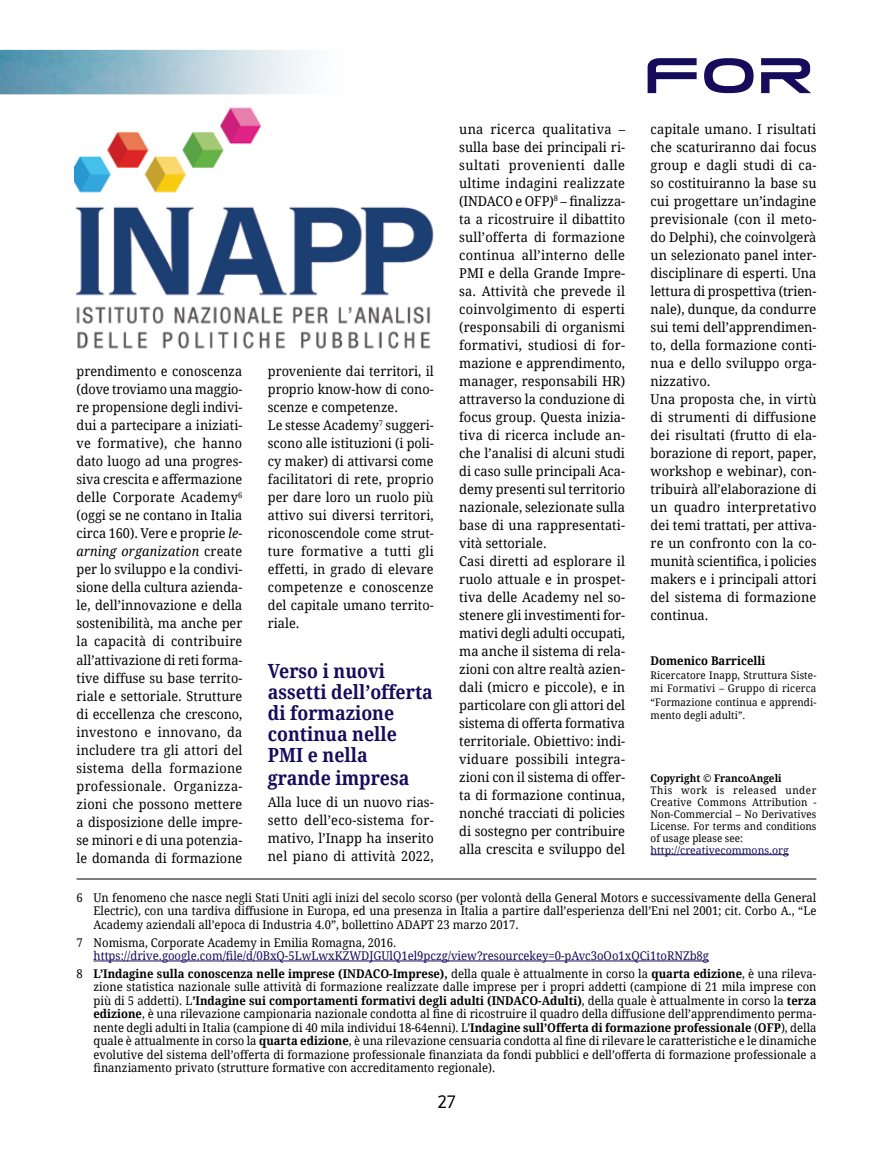
<style>
.page{position:relative;width:893px;height:1149px;background:#fff}
.page>*{position:absolute;margin:0;border:0;box-sizing:border-box;transform-origin:0 0}
.t1{font:57.6px "Tele Marines Bold Expanded";color:#160c5b}
.t2{font:700 19.5px/21.3px "Droid Serif";color:#160c5b;scale:.91 1}
.t3{font:18px "Ruda";color:#000}
.t4{font:13.5px/18px "Droid Serif";color:#000;scale:.95 1}
.t5{font:13.5px/18px "Droid Serif";color:#000;text-align:justify;scale:.94 1}
.t6{font:12px/13.5px "Droid Serif";color:#000;text-align:justify;scale:.94 1}
.t7{font:12px/17.7px "Droid Serif";color:#160c5b;scale:.94 1}
.t8{font:700 12px "Droid Serif";color:#000;scale:.94 1}
.t9{font:10.5px/12px "Droid Serif";letter-spacing:.01em;color:#000;text-align:justify;scale:.95 1}
.t10{font:10.5px/13.5px "Droid Serif";letter-spacing:.01em;color:#000;text-align:justify;scale:.94 1}
.t11{font:10.5px "Droid Serif";color:#160c5b}
.t12{font:700 10.5px "Droid Serif";color:#000;scale:.95 1}
.s1{font-style:italic}
.s2{color:#000}
.s3{font-weight:700;color:#000}
.s4{font-weight:700}
</style>
<div class="page">
<img style="left:0;top:50px;width:308px;height:44px">
<hr style="left:77px;top:878px;width:739px;height:1px;background:#000">
<hr style="left:94px;top:960px;width:615px;height:1px;background:#160c5b">
<hr style="left:651px;top:854px;width:138px;height:1px;background:#160c5b">
<img style="left:75px;top:107px;width:359px;height:242px">
<h1 class="t1" style="left:644px;top:47px;width:172px">FOR</h1>
<p class="t4" style="left:459px;top:120px;width:176px">una ricerca qualitativa – sulla base dei principali ri&shy;sultati provenienti dalle ultime indagini realizzate (INDACO e OFP)<sup>8</sup> – finalizza&shy;ta a ricostruire il dibattito sull’offerta di formazione continua all’interno delle<br>PMI e della Grande Impre&shy;sa. Attività che prevede il coinvolgimento di esperti (responsabili di organismi formativi, studiosi di for&shy;mazione e apprendimento, manager, responsabili HR) attraverso la conduzione di focus group. Questa inizia&shy;tiva di ricerca include an&shy;che l’analisi di alcuni studi di caso sulle principali Aca&shy;demy presenti sul territorio nazionale, selezionate sulla base di una rappresentati&shy;vità settoriale.<br>Casi diretti ad esplorare il ruolo attuale e in prospet&shy;tiva delle Academy nel so&shy;stenere gli investimenti for&shy;mativi degli adulti occupati, ma anche il sistema di rela&shy;zioni con altre realtà azien&shy;dali (micro e piccole), e in particolare con gli attori del sistema di offerta formativa territoriale. Obiettivo: indi&shy;viduare possibili integra&shy;zioni con il sistema di offer&shy;ta di formazione continua, nonché tracciati di policies di sostegno per contribuire alla crescita e sviluppo del</p>
<p class="t4" style="left:651px;top:120px;width:176px">capitale umano. I risultati che scaturiranno dai focus group e dagli studi di ca&shy;so costituiranno la base su cui progettare un’indagine previsionale (con il meto&shy;do Delphi), che coinvolgerà un selezionato panel inter&shy;disciplinare di esperti. Una lettura di prospettiva (trien&shy;nale), dunque, da condurre sui temi dell’apprendimen&shy;to, della formazione conti&shy;nua e dello sviluppo orga&shy;nizzativo.<br>Una proposta che, in virtù di strumenti di diffusione dei risultati (frutto di ela&shy;borazione di report, paper, workshop e webinar), con&shy;tribuirà all’elaborazione di un quadro interpretativo dei temi trattati, per attiva&shy;re un confronto con la co&shy;munità scientifica, i policies makers e i principali attori del sistema di formazione continua.</p>
<p class="t5" style="left:77px;top:362px;width:178px">prendimento e conoscenza (dove troviamo una maggio&shy;re propensione degli indivi&shy;dui a partecipare a iniziati&shy;ve formative), che hanno dato luogo ad una progres&shy;siva crescita e affermazione delle Corporate Academy<sup>6 </sup>(oggi se ne contano in Italia circa 160). Vere e proprie <span class="s1">le&shy;arning organization</span> create per lo sviluppo e la condivi&shy;sione della cultura azienda&shy;le, dell’innovazione e della sostenibilità, ma anche per la capacità di contribuire all’attivazione di reti forma&shy;tive diffuse su base territo&shy;riale e settoriale. Strutture di eccellenza che crescono, investono e innovano, da includere tra gli attori del sistema della formazione professionale. Organizza&shy;zioni che possono mettere a disposizione delle impre&shy;se minori e di una potenzia&shy;le domanda di formazione</p>
<p class="t6" style="left:94px;top:890px;width:770px;text-indent:-17px">6 Un fenomeno che nasce negli Stati Uniti agli inizi del secolo scorso (per volontà della General Motors e successivamente della General Electric), con una tardiva diffusione in Europa, ed una presenza in Italia a partire dall’esperienza dell’Eni nel 2001; cit. Corbo A., “Le Academy aziendali all’epoca di Industria 4.0”, bollettino ADAPT 23 marzo 2017.</p>
<p class="t6" style="left:77px;top:934px;width:342px">7 Nomisma, Corporate Academy in Emilia Romagna, 2016.</p>
<p class="t7" style="left:77px;top:946px;width:789px;text-indent:17px">https://drive.google.com/file/d/0BxQ-5LwLwxKZWDJGUlQ1el9pczg/view?resourcekey=0-pAvc3oOo1xQCi1toRNZb8g<br><span class="s2">8</span> <span class="s3">L’Indagine sulla conoscenza nelle imprese (INDACO-Imprese),</span> <span class="s2">della quale è attualmente in corso la</span> <span class="s3">quarta edizione</span><span class="s2">, è una rileva-</span></p>
<p class="t6" style="left:94px;top:979px;width:771px">zione statistica nazionale sulle attività di formazione realizzate dalle imprese per i propri addetti (campione di 21 mila imprese con più di 5 addetti). L<span class="s4">’Indagine sui comportamenti formativi degli adulti (INDACO-Adulti)</span>, della quale è attualmente in corso la <span class="s4">terza edizione</span>, è una rilevazione campionaria nazionale condotta al fine di ricostruire il quadro della diffusione dell’apprendimento perma&shy;nente degli adulti in Italia (campione di 40 mila individui 18-64enni). L’<span class="s4">Indagine sull’Offerta di formazione professionale</span> (<span class="s4">OFP</span>), della quale è attualmente in corso la <span class="s4">quarta edizione</span>, è una rilevazione censuaria condotta al fine di rilevare le caratteristiche e le dinamiche evolutive del sistema dell’offerta di formazione professionale finanziata da fondi pubblici e dell’offerta di formazione professionale a finanziamento privato (strutture formative con accreditamento regionale).</p>
<p class="t5" style="left:268px;top:362px;width:178px;text-align:left">proveniente dai territori, il proprio know-how di cono&shy;scenze e competenze.<br>Le stesse Academy<sup>7</sup> suggeri&shy;scono alle istituzioni (i poli&shy;cy maker) di attivarsi come facilitatori di rete, proprio per dare loro un ruolo più attivo sui diversi territori, riconoscendole come strut&shy;ture formative a tutti gli effetti, in grado di elevare competenze e conoscenze del capitale umano territo&shy;riale.</p>
<h2 class="t2" style="left:268px;top:659px;width:183px">Verso i nuovi assetti dell’offerta di formazione continua nelle<br>PMI e nella grande impresa</h2>
<p class="t4" style="left:268px;top:792px;width:176px;text-align:justify">Alla luce di un nuovo rias&shy;setto dell’eco-sistema for&shy;mativo, l’Inapp ha inserito nel piano di attività 2022,</p>
<p class="t8" style="left:651px;top:652px;width:124px">Domenico Barricelli</p>
<p class="t10" style="left:651px;top:667px;width:178px">Ricercatore Inapp, Struttura Siste&shy;mi Formativi – Gruppo di ricerca “Formazione continua e apprendi&shy;mento degli adulti”.</p>
<p class="t12" style="left:651px;top:770px;width:139px">Copyright © FrancoAngeli</p>
<p class="t9" style="left:651px;top:783px;width:176px">This work is released under Creative Commons Attribution - Non-Commercial – No Derivatives License. For terms and conditions of usage please see:</p>
<p class="t11" style="left:651px;top:842px;width:140px">http://creativecommons.org</p>
<h3 class="t3" style="left:437px;top:1091px;width:20px">27</h3>
</div>
